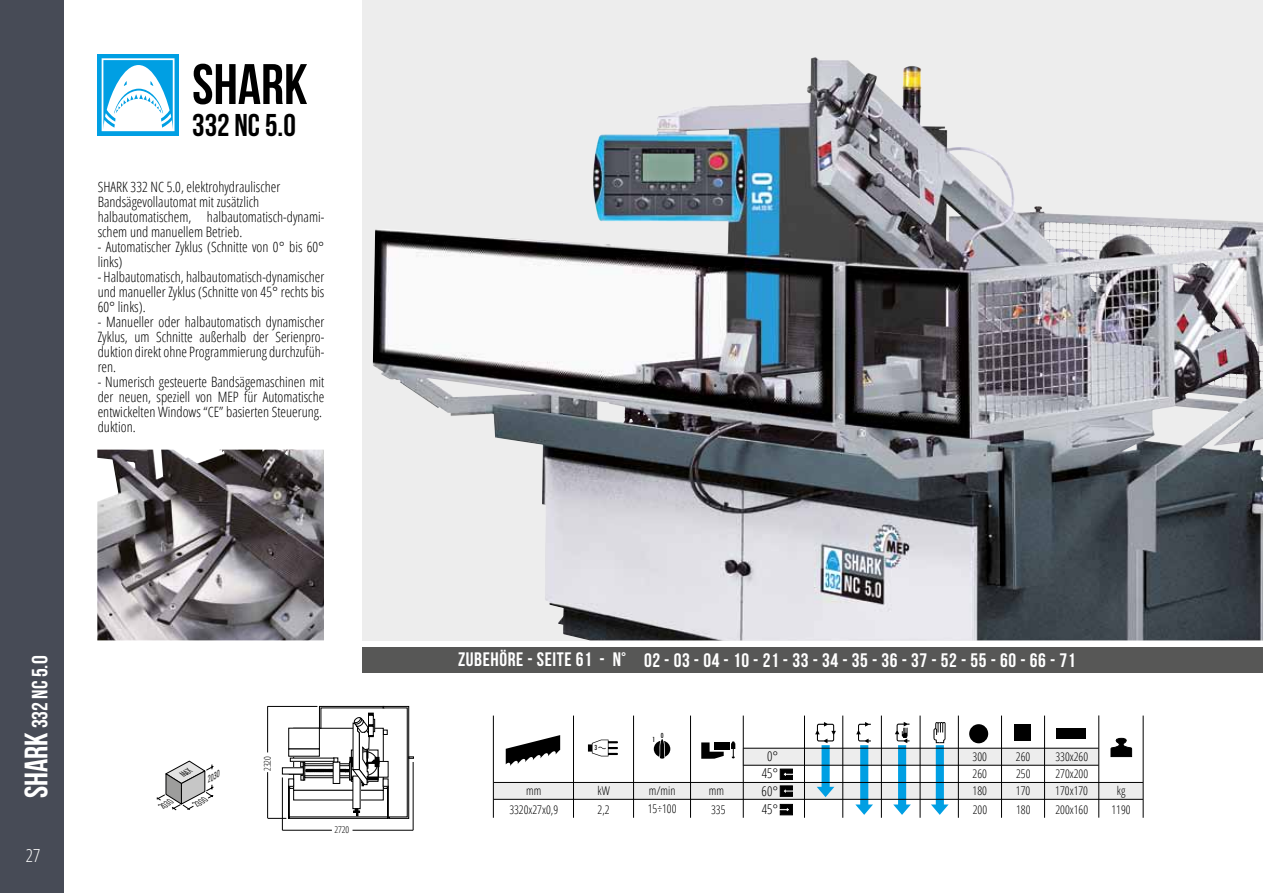
<style>
.page{position:relative;width:1263px;height:893px;background:#fff}
.page>*{position:absolute;margin:0;border:0;box-sizing:border-box;transform-origin:0 0}
.t1{font:57px "Bebas Neue";color:#000}
.t2{font:31.5px "Bebas Neue";color:#000}
.t3{font:22.05px "Bebas Neue";color:#fff}
.t4{font:19.5px "Bebas Neue";letter-spacing:.03em;color:#fff}
.t5{font:300 condensed 18px "Open Sans";color:#fff}
.t6{font:300 condensed 14.25px/15px "Open Sans";color:#000}
.t7{font:300 condensed 13.5px "Open Sans";color:#000}
.t8{font:300 condensed 12px/17.7px "Open Sans";color:#000;text-align:justify}
.t9{font:300 condensed 9.45px "Open Sans";color:#000}
.t10{font:italic 300 condensed 8.25px "Futura Std";color:#000}
.t11{font:condensed 6.75px "Futura Std";color:#000}
.s1{font-size:32.4px}
</style>
<div class="page">
<div style="left:0;top:0;width:64px;height:893px;background:#474b56"></div>
<div style="left:97px;top:54px;width:82px;height:81px;background:#009fe3"></div>
<svg style="left:102px;top:58px;width:73px;height:73px"></svg>
<div style="left:288px;top:728px;width:32px;height:21px;border:1px solid #000"></div>
<hr style="left:282px;top:830px;width:50px;height:1px;background:#000">
<hr style="left:352px;top:830px;width:61px;height:1px;background:#000">
<hr style="left:282px;top:777px;width:1px;height:53px;background:#000">
<hr style="left:267px;top:706px;width:50px;height:1px;background:#000">
<hr style="left:267px;top:772px;width:1px;height:46px;background:#000">
<hr style="left:267px;top:706px;width:1px;height:46px;background:#000">
<svg style="left:268px;top:818px;width:18px;height:1px"></svg>
<hr style="left:413px;top:762px;width:1px;height:68px;background:#000">
<div style="left:289px;top:786px;width:1px;height:32px;border:1px solid #000"></div>
<div style="left:288px;top:779px;width:6px;height:7px;border:1px solid #000"></div>
<div style="left:293px;top:790px;width:90px;height:10px;border:1px solid #000"></div>
<svg style="left:300px;top:706px;width:114px;height:113px"></svg>
<div style="left:743px;top:748px;width:356px;height:17px;background:#ededed"></div>
<div style="left:493px;top:783px;width:650px;height:16px;background:#ededed"></div>
<svg style="left:654px;top:739px;width:16px;height:20px"></svg>
<svg style="left:780px;top:804px;width:13px;height:11px"></svg>
<svg style="left:780px;top:769px;width:13px;height:28px"></svg>
<svg style="left:506px;top:735px;width:54px;height:31px"></svg>
<svg style="left:588px;top:740px;width:30px;height:16px"></svg>
<div style="left:714px;top:742px;width:16px;height:8px;background:#000"></div>
<svg style="left:701px;top:742px;width:23px;height:17px"></svg>
<svg style="left:731px;top:741px;width:4px;height:18px"></svg>
<svg style="left:1111px;top:738px;width:21px;height:19px"></svg>
<div style="left:1056px;top:728px;width:30px;height:10px;background:#000"></div>
<div style="left:969px;top:724px;width:19px;height:19px;background:#000;border-radius:50%"></div>
<div style="left:1014px;top:724px;width:17px;height:17px;background:#000"></div>
<hr style="left:1143px;top:716px;width:1px;height:102px;background:#000">
<svg style="left:815px;top:722px;width:21px;height:75px"></svg>
<svg style="left:855px;top:722px;width:18px;height:93px"></svg>
<svg style="left:893px;top:722px;width:18px;height:93px"></svg>
<svg style="left:931px;top:722px;width:17px;height:93px"></svg>
<hr style="left:493px;top:716px;width:1px;height:102px;background:#000">
<hr style="left:573px;top:716px;width:1px;height:102px;background:#000">
<hr style="left:633px;top:716px;width:1px;height:102px;background:#000">
<hr style="left:743px;top:716px;width:1px;height:102px;background:#000">
<hr style="left:804px;top:716px;width:1px;height:102px;background:#000">
<hr style="left:690px;top:716px;width:1px;height:102px;background:#000">
<hr style="left:1001px;top:716px;width:1px;height:102px;background:#000">
<hr style="left:958px;top:716px;width:1px;height:102px;background:#000">
<hr style="left:920px;top:716px;width:1px;height:102px;background:#000">
<hr style="left:881px;top:716px;width:1px;height:102px;background:#000">
<hr style="left:842px;top:716px;width:1px;height:102px;background:#000">
<hr style="left:1044px;top:716px;width:1px;height:102px;background:#000">
<hr style="left:1098px;top:715px;width:1px;height:103px;background:#000">
<hr style="left:743px;top:748px;width:355px;height:1px;background:#000">
<hr style="left:743px;top:765px;width:355px;height:1px;background:#000">
<hr style="left:494px;top:782px;width:649px;height:1px;background:#000">
<hr style="left:494px;top:799px;width:649px;height:1px;background:#000">
<div style="left:362px;top:0;width:901px;height:640px;background:#ededed"></div>
<img style="left:373px;top:57px;width:890px;height:583px">
<img style="left:97px;top:450px;width:227px;height:190px">
<div style="left:362px;top:647px;width:901px;height:26px;background:#575756"></div>
<svg style="left:156px;top:761px;width:58px;height:49px"></svg>
<h1 class="t1" style="left:192px;top:53px;width:117px">SHARK</h1>
<h2 class="t2" style="left:192px;top:107px;width:105px">332 NC 5.0</h2>
<p class="t6" style="left:98px;top:178px;width:228px">SHARK 332 NC 5.0, elektrohydraulischer Bandsägevollautomat mit zusätzlich halbautomatischem, halbautomatisch-dynami&shy;schem und manuellem Betrieb.</p>
<p class="t6" style="left:98px;top:238px;width:228px">- Automatischer Zyklus (Schnitte von 0° bis 60° links)</p>
<p class="t6" style="left:98px;top:269px;width:228px;text-align:justify">- Halbautomatisch, halbautomatisch-dynamischer und manueller Zyklus (Schnitte von 45° rechts bis 60° links).</p>
<p class="t6" style="left:98px;top:314px;width:228px;text-align:justify">- Manueller oder halbautomatisch dynamischer Zyklus, um Schnitte außerhalb der Serienpro&shy;duktion direkt ohne Programmierung durchzufüh&shy;ren.</p>
<p class="t6" style="left:98px;top:374px;width:228px">- Numerisch gesteuerte Bandsägemaschinen mit der neuen, speziell von MEP für Automatische entwickelten Windows “CE” basierten Steuerung. duktion.</p>
<h3 class="t3" style="left:28px;top:798px;width:144px;rotate:-90deg"><span class="s1">SHARK</span> 332 NC 5.0</h3>
<p class="t5" style="left:26px;top:843px;width:16px">27</p>
<p class="t10" style="left:159px;top:802px;width:15px;rotate:-30deg">2030</p>
<p class="t10" style="left:204px;top:777px;width:15px;rotate:-30deg">2030</p>
<p class="t10" style="left:193px;top:800px;width:15px;rotate:-30deg">2300</p>
<p class="t9" style="left:261px;top:771px;width:17px;rotate:-90deg">2320</p>
<p class="t9" style="left:334px;top:824px;width:17px">2720</p>
<h3 class="t4" style="left:458px;top:649px;width:619px">ZUBEHÖRE - SEITE 61 - N° 02 - 03 - 04 - 10 - 21 - 33 - 34 - 35 - 36 - 37 - 52 - 55 - 60 - 66 - 71</h3>
<p class="t11" style="left:661px;top:731px;width:4px">0</p>
<p class="t11" style="left:652px;top:736px;width:4px">1</p>
<p class="t11" style="left:594px;top:744px;width:4px">3</p>
<p class="t7" style="left:767px;top:747px;width:13px">0°</p>
<p class="t8" style="left:972px;top:747px;width:16px">300<br>260<br>180<br>200</p>
<p class="t8" style="left:1016px;top:747px;width:16px;line-height:17.2px">260<br>250<br>170</p>
<p class="t8" style="left:1055px;top:747px;width:34px">330x260<br>270x200<br>170x170<br>200x160</p>
<p class="t7" style="left:762px;top:764px;width:18px">45°</p>
<p class="t8" style="left:526px;top:781px;width:17px">mm</p>
<p class="t8" style="left:597px;top:781px;width:14px">kW</p>
<p class="t8" style="left:649px;top:781px;width:28px">m/min</p>
<p class="t8" style="left:709px;top:781px;width:17px">mm</p>
<p class="t8" style="left:1117px;top:781px;width:10px">kg</p>
<p class="t7" style="left:762px;top:782px;width:18px">60°</p>
<p class="t7" style="left:762px;top:799px;width:18px">45°</p>
<p class="t8" style="left:509px;top:800px;width:50px">3320x27x0,9</p>
<p class="t8" style="left:597px;top:800px;width:14px">2,2</p>
<p class="t8" style="left:648px;top:800px;width:30px">15÷100</p>
<p class="t8" style="left:711px;top:800px;width:16px">335</p>
<p class="t8" style="left:1111px;top:800px;width:21px">1190</p>
<p class="t8" style="left:1016px;top:800px;width:16px">180</p>
</div>
